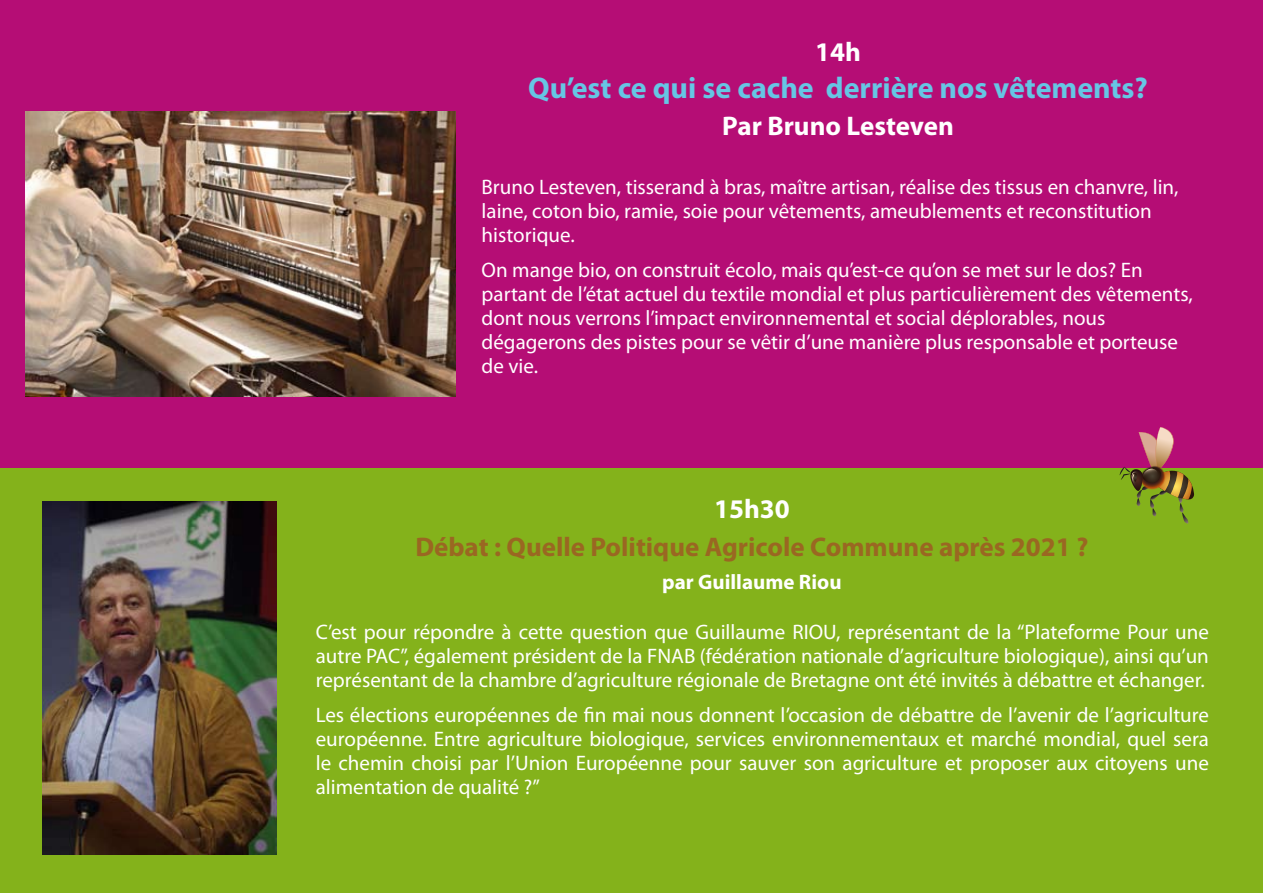
<style>
.page{position:relative;width:1263px;height:893px;background:#fff}
.page>*{position:absolute;margin:0;border:0;box-sizing:border-box;transform-origin:0 0}
.t1{font:700 30px "Myriad Pro";color:#66c6e4}
.t2{font:700 27px "Myriad Pro";color:#9a6722}
.t3{font:700 27px "Myriad Pro";color:#fff}
.t4{font:21px/24px "Myriad Pro";color:#fff;text-align:justify}
.t5{font:700 21px "Myriad Pro";color:#fff}
</style>
<div class="page">
<div style="left:0;top:468px;width:1263px;height:425px;background:#84b21b"></div>
<div style="left:0;top:0;width:1263px;height:468px;background:#b50d75"></div>
<img style="left:1120px;top:427px;width:74px;height:97px">
<img style="left:43px;top:501px;width:234px;height:354px">
<img style="left:26px;top:112px;width:429px;height:285px">
<p class="t3" style="left:815px;top:35px;width:47px">14h</p>
<h1 class="t1" style="left:528px;top:68px;width:621px">Qu’est ce qui se cache derrière nos vêtements?</h1>
<p class="t3" style="left:722px;top:109px;width:233px">Par Bruno Lesteven</p>
<p class="t4" style="left:482px;top:175px;width:698px;text-align:left">Bruno Lesteven, tisserand à bras, maître artisan, réalise des tissus en chanvre, lin, laine, coton bio, ramie, soie pour vêtements, ameublements et reconstitution historique.</p>
<p class="t4" style="left:482px;top:258px;width:713px;text-align:left">On mange bio, on construit écolo, mais qu’est-ce qu’on se met sur le dos? En partant de l’état actuel du textile mondial et plus particulièrement des vêtements, dont nous verrons l’impact environnemental et social déplorables, nous dégagerons des pistes pour se vêtir d’une manière plus responsable et porteuse de vie.</p>
<p class="t3" style="left:714px;top:491px;width:77px">15h30</p>
<p class="t2" style="left:415px;top:529px;width:674px">Débat : Quelle Politique Agricole Commune après 2021 ?</p>
<p class="t5" style="left:662px;top:568px;width:181px">par Guillaume Riou</p>
<p class="t4" style="left:316px;top:620px;width:895px">C’est pour répondre à cette question que Guillaume RIOU, représentant de la “Plateforme Pour une autre PAC”, également président de la FNAB (fédération nationale d’agriculture biologique), ainsi qu’un représentant de la chambre d’agriculture régionale de Bretagne ont été invités à débattre et échanger.</p>
<p class="t4" style="left:316px;top:703px;width:895px">Les élections européennes de fin mai nous donnent l’occasion de débattre de l’avenir de l’agriculture européenne. Entre agriculture biologique, services environnementaux et marché mondial, quel sera le chemin choisi par l’Union Européenne pour sauver son agriculture et proposer aux citoyens une alimentation de qualité ?”</p>
</div>
